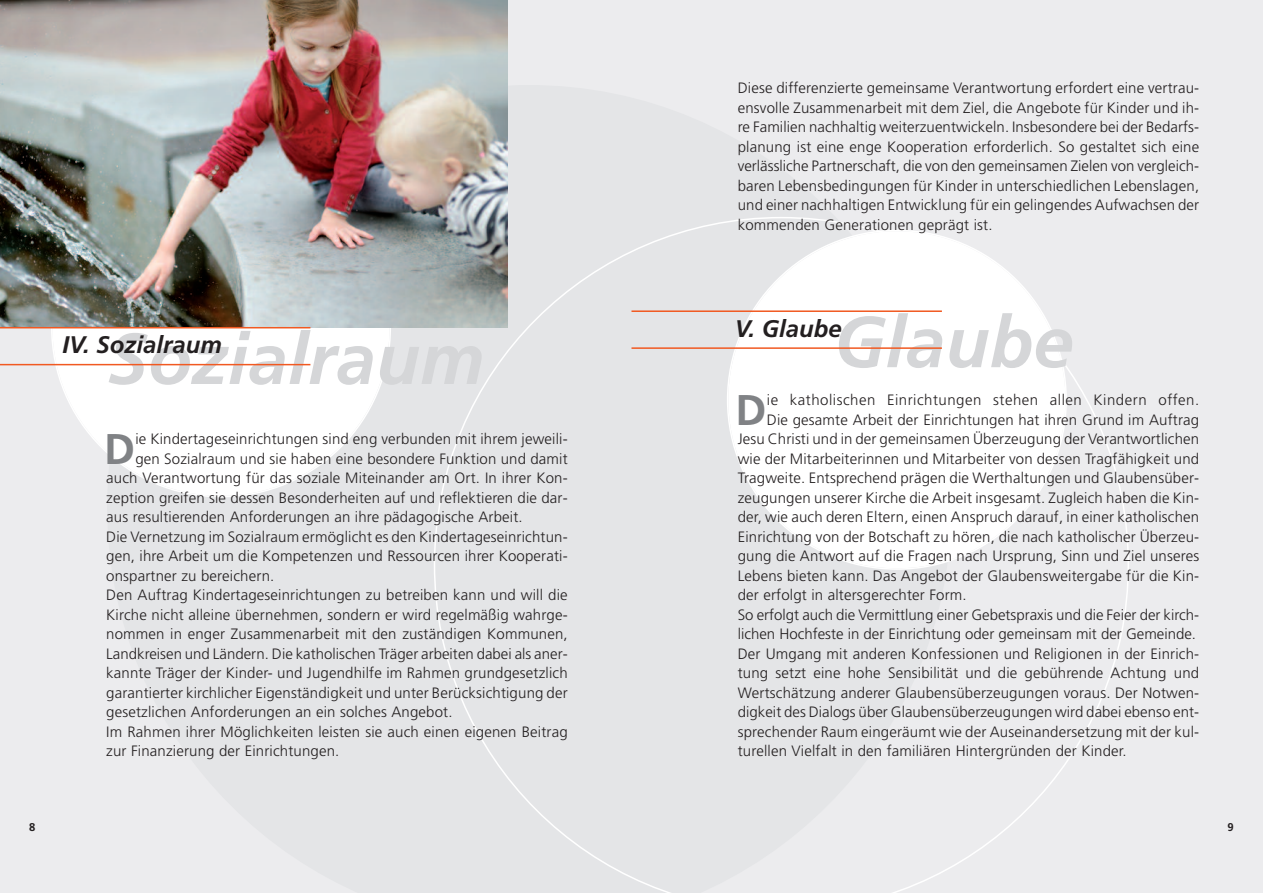
<style>
.page{position:relative;width:1263px;height:893px;background:#ececee}
.page>*{position:absolute;margin:0;border:0;box-sizing:border-box;transform-origin:0 0}
.t1{font:italic 700 72px "Frutiger";color:#d5d6d8}
.t2{font:700 42.9px "Frutiger";color:#808285}
.t3{font:italic 700 24px "Frutiger";color:#231f20}
.t4{font:300 15px/19.5px "Frutiger";letter-spacing:.01em;color:#231f20;text-align:justify}
.t5{font:300 15px "Frutiger";letter-spacing:.035em;color:#231f20}
.t6{font:700 11.25px "Frutiger";color:#231f20}
</style>
<div class="page">
<svg style="left:434px;top:217px;width:695px;height:676px"></svg>
<svg style="left:51px;top:327px;width:340px;height:170px"></svg>
<svg style="left:727px;top:230px;width:340px;height:340px"></svg>
<img style="left:0;top:0;width:508px;height:327px">
<hr style="left:0;top:327px;width:310px;height:1px;background:#f15921">
<hr style="left:0;top:364px;width:310px;height:1px;background:#f15921">
<hr style="left:631px;top:310px;width:311px;height:2px;background:#f15921">
<hr style="left:631px;top:347px;width:311px;height:2px;background:#f15921">
<p class="t6" style="left:29px;top:823px;width:8px">8</p>
<h1 class="t1" style="left:108px;top:330px;width:378px">Sozialraum</h1>
<h3 class="t3" style="left:63px;top:335px;width:161px">IV. Sozialraum</h3>
<h2 class="t2" style="left:104px;top:431px;width:32px">D</h2>
<p class="t4" style="left:135px;top:430px;width:434px">ie Kindertageseinrichtungen sind eng verbunden mit ihrem jeweili-</p>
<p class="t4" style="left:135px;top:450px;width:434px">gen Sozialraum und sie haben eine besondere Funktion und damit</p>
<p class="t4" style="left:106px;top:469px;width:463px">auch Verantwortung für das soziale Miteinander am Ort. In ihrer Kon-</p>
<p class="t4" style="left:106px;top:489px;width:463px">zeption greifen sie dessen Besonderheiten auf und reflektieren die dar-</p>
<p class="t4" style="left:106px;top:508px;width:418px">aus resultierenden Anforderungen an ihre pädagogische Arbeit.</p>
<p class="t4" style="left:106px;top:528px;width:463px">Die Vernetzung im Sozialraum ermöglicht es den Kindertageseinrichtun-</p>
<p class="t4" style="left:106px;top:547px;width:463px">gen, ihre Arbeit um die Kompetenzen und Ressourcen ihrer Kooperati-</p>
<p class="t4" style="left:106px;top:567px;width:170px">onspartner zu bereichern.</p>
<p class="t4" style="left:106px;top:586px;width:463px">Den Auftrag Kindertageseinrichtungen zu betreiben kann und will die</p>
<p class="t4" style="left:106px;top:606px;width:463px">Kirche nicht alleine übernehmen, sondern er wird regelmäßig wahrge-</p>
<p class="t4" style="left:106px;top:625px;width:463px">nommen in enger Zusammenarbeit mit den zuständigen Kommunen,</p>
<p class="t4" style="left:106px;top:645px;width:463px">Landkreisen und Ländern. Die katholischen Träger arbeiten dabei als aner-</p>
<p class="t4" style="left:106px;top:664px;width:463px">kannte Träger der Kinder- und Jugendhilfe im Rahmen grundgesetzlich</p>
<p class="t4" style="left:106px;top:684px;width:463px">garantierter kirchlicher Eigenständigkeit und unter Berücksichtigung der</p>
<p class="t4" style="left:106px;top:703px;width:348px">gesetzlichen Anforderungen an ein solches Angebot.</p>
<p class="t4" style="left:106px;top:723px;width:463px">Im Rahmen ihrer Möglichkeiten leisten sie auch einen eigenen Beitrag</p>
<p class="t4" style="left:106px;top:742px;width:235px">zur Finanzierung der Einrichtungen.</p>
<p class="t4" style="left:738px;top:79px;width:463px">Diese differenzierte gemeinsame Verantwortung erfordert eine vertrau&shy;ensvolle Zusammenarbeit mit dem Ziel, die Angebote für Kinder und ih&shy;re Familien nachhaltig weiterzuentwickeln. Insbesondere bei der Bedarfs&shy;planung ist eine enge Kooperation erforderlich. So gestaltet sich eine verlässliche Partnerschaft, die von den gemeinsamen Zielen von vergleich&shy;baren Lebensbedingungen für Kinder in unterschiedlichen Lebenslagen, und einer nachhaltigen Entwicklung für ein gelingendes Aufwachsen der kommenden Generationen geprägt ist.</p>
<h1 class="t1" style="left:833px;top:313px;width:242px">Glaube</h1>
<h3 class="t3" style="left:735px;top:319px;width:109px">V. Glaube</h3>
<h2 class="t2" style="left:735px;top:392px;width:32px">D</h2>
<p class="t5" style="left:767px;top:394px;width:434px">ie katholischen Einrichtungen stehen allen Kindern offen.</p>
<p class="t4" style="left:767px;top:411px;width:434px">Die gesamte Arbeit der Einrichtungen hat ihren Grund im Auftrag</p>
<p class="t4" style="left:738px;top:430px;width:463px">Jesu Christi und in der gemeinsamen Überzeugung der Verantwortlichen</p>
<p class="t4" style="left:738px;top:450px;width:463px">wie der Mitarbeiterinnen und Mitarbeiter von dessen Tragfähigkeit und</p>
<p class="t4" style="left:738px;top:469px;width:463px">Tragweite. Entsprechend prägen die Werthaltungen und Glaubensüber-</p>
<p class="t4" style="left:738px;top:489px;width:463px">zeugungen unserer Kirche die Arbeit insgesamt. Zugleich haben die Kin-</p>
<p class="t4" style="left:738px;top:508px;width:463px">der, wie auch deren Eltern, einen Anspruch darauf, in einer katholischen</p>
<p class="t4" style="left:738px;top:528px;width:463px">Einrichtung von der Botschaft zu hören, die nach katholischer Überzeu-</p>
<p class="t4" style="left:738px;top:547px;width:463px">gung die Antwort auf die Fragen nach Ursprung, Sinn und Ziel unseres</p>
<p class="t4" style="left:738px;top:567px;width:463px">Lebens bieten kann. Das Angebot der Glaubensweitergabe für die Kin-</p>
<p class="t4" style="left:738px;top:586px;width:230px">der erfolgt in altersgerechter Form.</p>
<p class="t4" style="left:738px;top:606px;width:463px">So erfolgt auch die Vermittlung einer Gebetspraxis und die Feier der kirch-</p>
<p class="t4" style="left:738px;top:625px;width:460px">lichen Hochfeste in der Einrichtung oder gemeinsam mit der Gemeinde.</p>
<p class="t4" style="left:738px;top:645px;width:463px">Der Umgang mit anderen Konfessionen und Religionen in der Einrich-</p>
<p class="t4" style="left:738px;top:664px;width:463px">tung setzt eine hohe Sensibilität und die gebührende Achtung und</p>
<p class="t4" style="left:738px;top:684px;width:463px">Wertschätzung anderer Glaubensüberzeugungen voraus. Der Notwen-</p>
<p class="t4" style="left:738px;top:703px;width:463px">digkeit des Dialogs über Glaubensüberzeugungen wird dabei ebenso ent-</p>
<p class="t4" style="left:738px;top:723px;width:463px">sprechender Raum eingeräumt wie der Auseinandersetzung mit der kul-</p>
<p class="t4" style="left:738px;top:742px;width:390px">turellen Vielfalt in den familiären Hintergründen der Kinder.</p>
<p class="t6" style="left:1227px;top:823px;width:8px">9</p>
</div>
